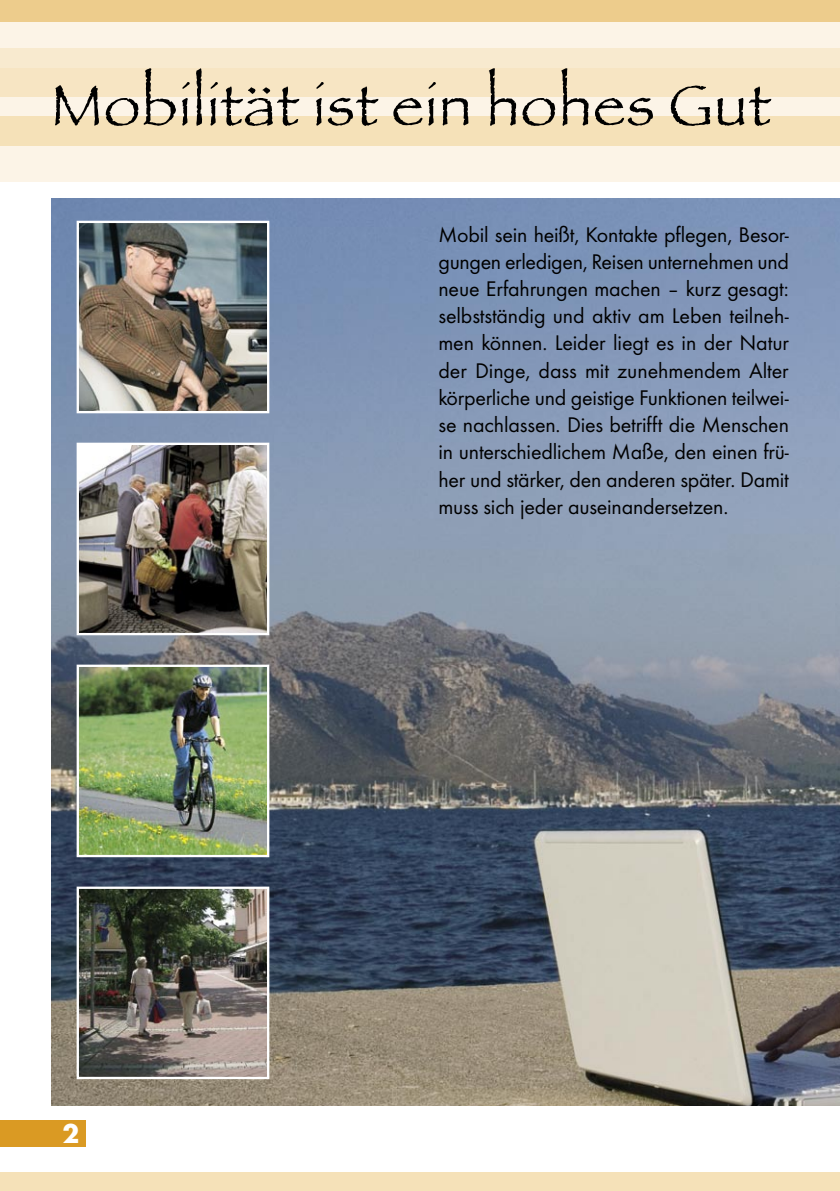
<style>
.page{position:relative;width:840px;height:1191px;background:#fff}
.page>*{position:absolute;margin:0;border:0;box-sizing:border-box;transform-origin:0 0}
.t1{font:60px "Papyrus";letter-spacing:.02em;color:#000}
.t2{font:700 28px "Futura T";color:#fff}
.t3{font:22px/27.2px "Futura T";letter-spacing:-.01em;color:#000;text-align:justify}
</style>
<div class="page">
<div style="left:0;top:0;width:839px;height:181px;background:#fcf4e7"></div>
<div style="left:0;top:0;width:839px;height:21px;background:#edcc8c"></div>
<div style="left:0;top:48px;width:839px;height:20px;background:#f8eacf"></div>
<div style="left:0;top:68px;width:839px;height:29px;background:#f7e5c3"></div>
<div style="left:0;top:116px;width:839px;height:30px;background:#f5e1b8"></div>
<div style="left:0;top:1172px;width:839px;height:19px;background:#f5e1b8"></div>
<div style="left:0;top:1120px;width:85px;height:27px;background:#da9a23"></div>
<hr style="left:839px;top:0;width:1px;height:181px;background:#fcf4e7">
<svg style="left:839px;top:0;width:1px;height:21px"></svg>
<svg style="left:839px;top:48px;width:1px;height:49px"></svg>
<hr style="left:839px;top:116px;width:1px;height:30px;background:#f5e1b8">
<svg style="left:839px;top:1172px;width:1px;height:19px"></svg>
<img style="left:51px;top:198px;width:788px;height:908px">
<img style="left:80px;top:889px;width:186px;height:187px">
<div style="left:77px;top:886px;width:192px;height:193px;border:2px solid #fff"></div>
<img style="left:80px;top:446px;width:186px;height:186px">
<div style="left:77px;top:443px;width:192px;height:192px;border:2px solid #fff"></div>
<img style="left:80px;top:667px;width:186px;height:187px">
<div style="left:77px;top:664px;width:192px;height:193px;border:2px solid #fff"></div>
<img style="left:80px;top:224px;width:186px;height:186px">
<div style="left:77px;top:221px;width:192px;height:192px;border:2px solid #fff"></div>
<h1 class="t1" style="left:51px;top:69px;width:720px">Mobilität ist ein hohes Gut</h1>
<p class="t2" style="left:63px;top:1116px;width:18px">2</p>
<p class="t3" style="left:438px;top:220px;width:352px">Mobil sein heißt, Kontakte pflegen, Besor&shy;gungen erledigen, Reisen unternehmen und neue Erfahrungen machen – kurz gesagt: selbstständig und aktiv am Leben teilneh&shy;men können. Leider liegt es in der Natur der Dinge, dass mit zunehmendem Alter körperliche und geistige Funktionen teilwei&shy;se nachlassen. Dies betrifft die Menschen in unterschiedlichem Maße, den einen frü&shy;her und stärker, den anderen später. Damit muss sich jeder auseinandersetzen.</p>
</div>
